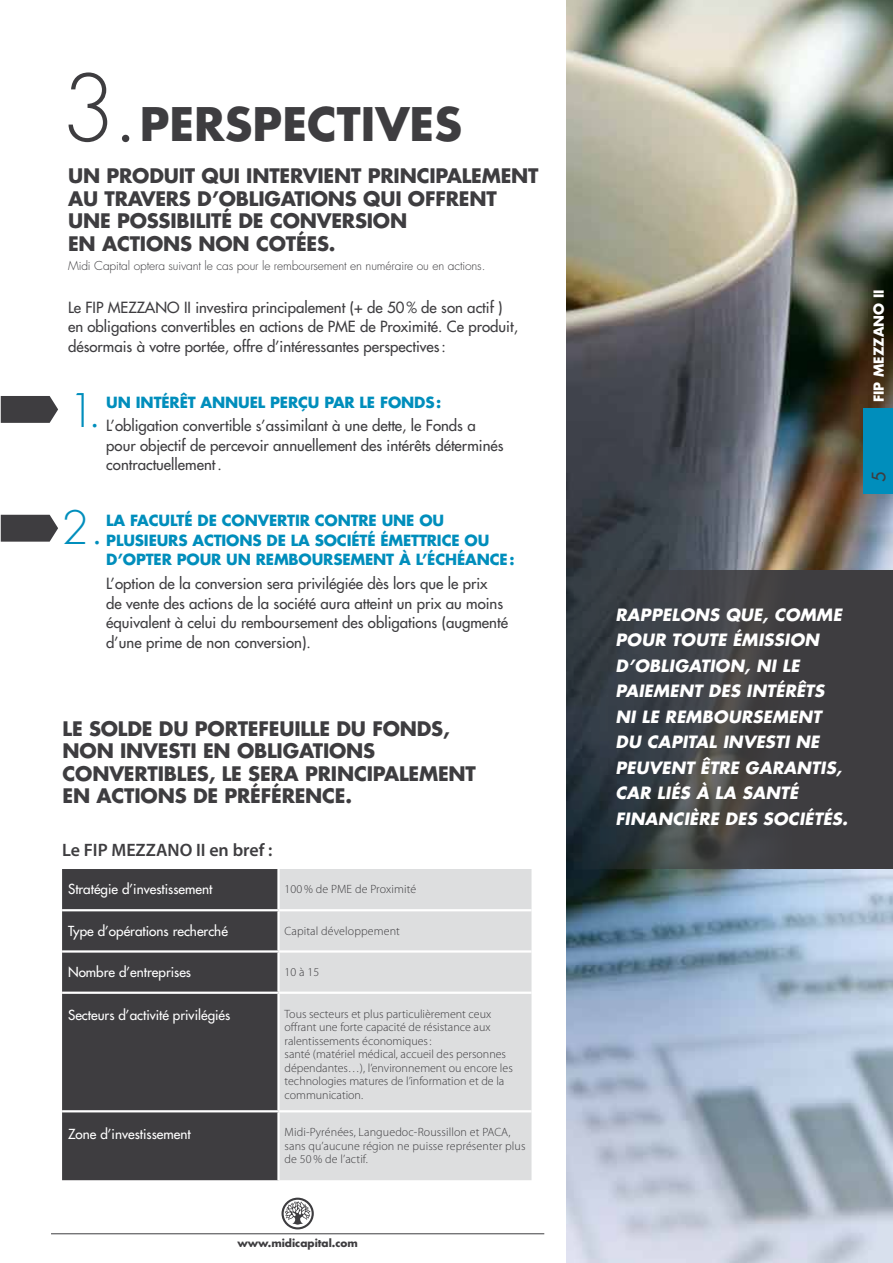
<style>
.page{position:relative;width:893px;height:1263px;background:#fff}
.page>*{position:absolute;margin:0;border:0;box-sizing:border-box;transform-origin:0 0}
.t1{font:700 45px "Futura Std";color:#3e3d40}
.t2{font:300 45px "Futura Std";color:#008ebc}
.t3{font:700 19.5px/22.5px "Futura Std";letter-spacing:-.01em;color:#3e3d40}
.t4{font:600 18px "Myriad Pro";color:#3e3d40}
.t5{font:500 18px "Futura Std";color:#3e3d40}
.t6{font:italic 700 16.5px/25.5px "Futura Std";letter-spacing:.01em;color:#fff}
.t7{font:500 15px/19.5px "Futura Std";color:#3e3d40}
.t8{font:700 15px/19.5px "Futura Std";letter-spacing:-.01em;color:#008ebc}
.t9{font:500 13.5px "Futura Std";color:#fff}
.t10{font:700 13.5px "Futura Std";color:#fff}
.t11{font:300 12px/13.5px "Myriad Pro";color:#3e3d40}
.t12{font:300 12px "Futura Std";letter-spacing:-.01em;color:#3e3d40}
.t13{font:700 10.5px "Futura Std";color:#3e3d40}
.s1{font-weight:300;font-size:90px}
</style>
<div class="page">
<img style="left:567px;top:0;width:326px;height:1263px">
<div style="left:863px;top:408px;width:30px;height:85px;background:#008ebc"></div>
<hr style="left:51px;top:1233px;width:493px;height:1px;background:#3e3d40">
<svg style="left:281px;top:1197px;width:33px;height:32px"></svg>
<svg style="left:1px;top:396px;width:57px;height:27px;background:#4c4b4e"></svg>
<svg style="left:1px;top:515px;width:57px;height:27px;background:#4e4d4f"></svg>
<div style="left:62px;top:869px;width:215px;height:311px;background:#3e3d40"></div>
<div style="left:280px;top:869px;width:251px;height:311px;background:#dddedf"></div>
<hr style="left:62px;top:909px;width:217px;height:2px;background:#fff">
<hr style="left:279px;top:909px;width:252px;height:2px;background:#fff">
<hr style="left:62px;top:950px;width:217px;height:2px;background:#fff">
<hr style="left:279px;top:950px;width:252px;height:2px;background:#fff">
<hr style="left:62px;top:991px;width:217px;height:3px;background:#fff">
<hr style="left:279px;top:991px;width:252px;height:3px;background:#fff">
<hr style="left:62px;top:1110px;width:217px;height:2px;background:#fff">
<hr style="left:279px;top:1110px;width:252px;height:2px;background:#fff">
<svg style="left:567px;top:570px;width:326px;height:298px;background:#3c3e42"></svg>
<h1 class="t1" style="left:60px;top:94px;width:403px"><span class="s1">3.</span>PERSPECTIVES</h1>
<h2 class="t3" style="left:68px;top:165px;width:472px">UN PRODUIT QUI INTERVIENT PRINCIPALEMENT AU TRAVERS D’OBLIGATIONS QUI OFF RENT UNE POSSIBILITÉ DE CONVERSION<br>EN ACTIONS NON COTÉES.</h2>
<p class="t12" style="left:68px;top:259px;width:419px">Midi Capital optera suivant le cas pour le remboursement en numéraire ou en actions.</p>
<p class="t7" style="left:68px;top:297px;width:451px">Le FIP MEZZANO II investira principalement (+ de 50% de son actif ) en obligations convertibles en actions de PME de Proximité. Ce produit, désormais à votre portée, offre d’intéressantes perspectives:</p>
<p class="t8" style="left:106px;top:392px;width:336px">UN INTÉRÊT ANNUEL PERÇU PAR LE FONDS:</p>
<p class="t7" style="left:106px;top:416px;width:399px">L’obligation convertible s’assimilant à une dette, le Fonds a pour objectif de percevoir annuellement des intérêts déterminés contractuellement.</p>
<h1 class="t2" style="left:68px;top:383px;width:36px">1.</h1>
<h1 class="t2" style="left:61px;top:500px;width:44px">2.</h1>
<p class="t8" style="left:106px;top:511px;width:410px">LA FACULTÉ DE CONVERTIR CONTRE UNE OU<br>PLUSIEURS ACTIONS DE LA SOCIÉTÉ ÉMETTRICE OU<br>D’OPTER POUR UN REMBOURSEMENT À L’ÉCHÉANCE:</p>
<p class="t7" style="left:106px;top:574px;width:403px">L’option de la conversion sera privilégiée dès lors que le prix<br>de vente des actions de la société aura atteint un prix au moins équivalent à celui du remboursement des obligations (augmenté d’une prime de non conversion).</p>
<h2 class="t3" style="left:63px;top:717px;width:415px">LE SOLDE DU PORTEFEUILLE DU FONDS,<br>NON INVESTI EN OBLIGATIONS<br>CONVERTIBLES, LE SERA PRINCIPALEMENT<br>EN ACTIONS DE PRÉFÉRENCE.</h2>
<p class="t4" style="left:62px;top:838px;width:212px">Le FIP MEZZANO II en bref :</p>
<p class="t9" style="left:68px;top:881px;width:146px">Stratégie d’investissement</p>
<p class="t11" style="left:285px;top:882px;width:133px">100% de PME de Proximité</p>
<p class="t9" style="left:68px;top:922px;width:161px">Type d’opérations recherché</p>
<p class="t11" style="left:285px;top:924px;width:117px">Capital développement</p>
<p class="t9" style="left:68px;top:964px;width:125px">Nombre d’entreprises</p>
<p class="t11" style="left:285px;top:965px;width:36px">10 à 15</p>
<p class="t9" style="left:68px;top:1006px;width:164px">Secteurs d’activité privilégiés</p>
<p class="t11" style="left:285px;top:1007px;width:230px">Tous secteurs et plus particulièrement ceux offrant une forte capacité de résistance aux ralentissements économiques:<br>santé (matériel médical, accueil des personnes dépendantes…), l’environnement ou encore les technologies matures de l’information et de la communication.</p>
<p class="t9" style="left:68px;top:1125px;width:124px">Zone d’investissement</p>
<p class="t11" style="left:285px;top:1126px;width:242px">Midi-Pyrénées, Languedoc-Roussillon et PACA, sans qu’aucune région ne puisse représenter plus de 50% de l’actif.</p>
<p class="t13" style="left:237px;top:1236px;width:122px">WWW.MIDICAPITAL.COM</p>
<p class="t10" style="left:870px;top:402px;width:113px;rotate:-90deg">FIP MEZZANO II</p>
<p class="t5" style="left:868px;top:482px;width:12px;rotate:-90deg">5</p>
<p class="t6" style="left:615px;top:602px;width:234px">RAPPELONS QUE, COMME<br>POUR TOUTE ÉMISSION<br>D’OBLIGATION, NI LE<br>PAIEMENT DES INTÉRÊTS<br>NI LE REMBOURSEMENT<br>DU CAPITAL INVESTI NE<br>PEUVENT ÊTRE GARANTIS,<br>CAR LIÉS À LA SANTÉ<br>FINANCIÈRE DES SOCIÉTÉS.</p>
</div>
